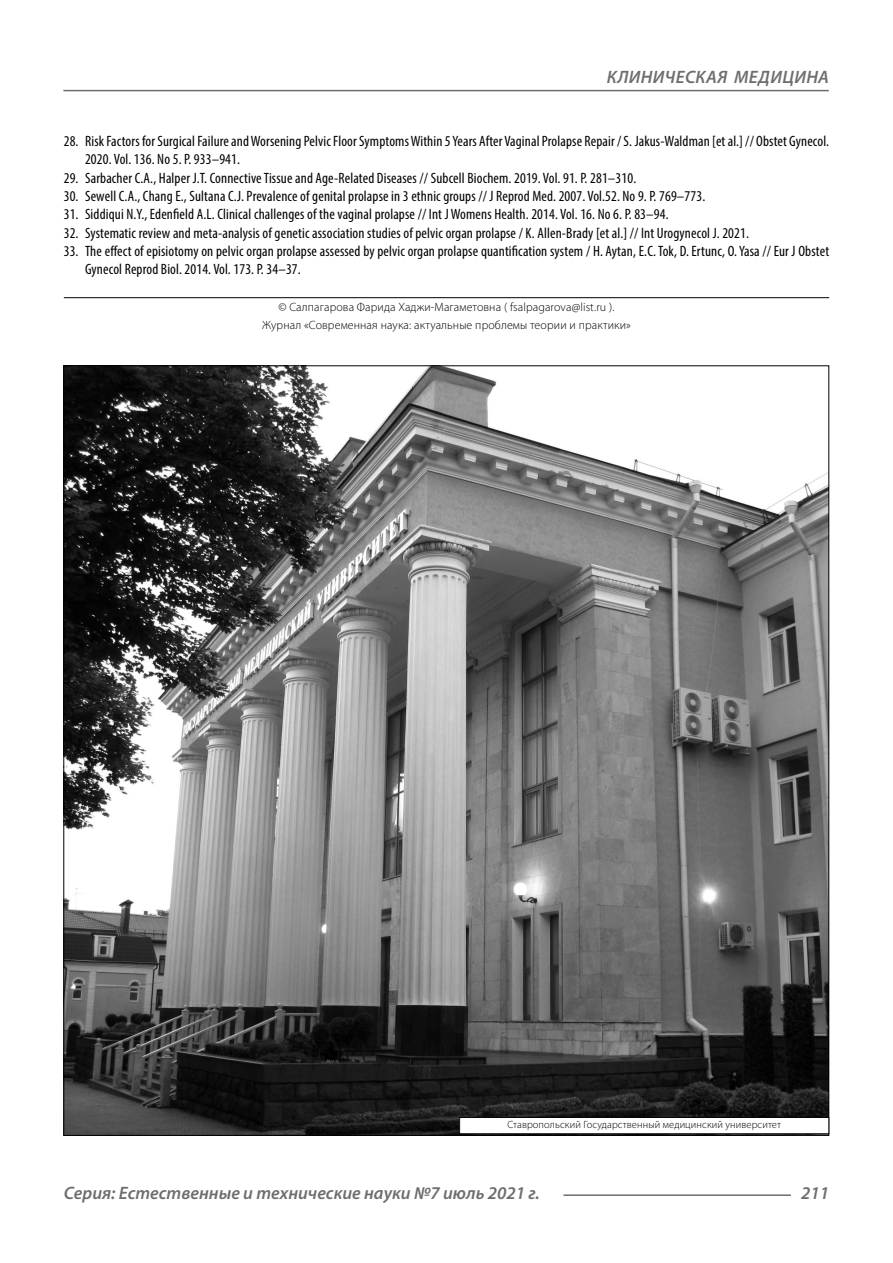
<style>
.page{position:relative;width:893px;height:1263px;background:#fff}
.page>*{position:absolute;margin:0;border:0;box-sizing:border-box;transform-origin:0 0}
.t1{font:italic 600 18px "Myriad Pro";color:#6e6e6e}
.t2{font:condensed 15px/18.3px "Myriad Pro";letter-spacing:.01em;color:#000}
.Copy{font:300 12px/18.3px "Myriad Pro";letter-spacing:.01em;color:#000;text-align:center}
.Author-doc{font:300 10.5px "Myriad Pro";letter-spacing:.01em;color:#000}
</style>
<div class="page">
<hr style="left:64px;top:297px;width:765px;height:1px;background:#000">
<img style="left:65px;top:367px;width:762px;height:767px">
<div style="left:460px;top:1117px;width:369px;height:17px;background:#fff"></div>
<div style="left:459px;top:1117px;width:370px;height:17px;border:1px solid #000"></div>
<hr style="left:563px;top:1194px;width:228px;height:2px;background:#6e6e6e">
<hr style="left:63px;top:90px;width:766px;height:1px;background:#6e6e6e">
<p class="t1" style="left:607px;top:66px;width:23px">Клиническая</p>
<p class="t1" style="left:734px;top:66px;width:13px">меди</p>
<p class="t1" style="left:782px;top:66px;width:25px">цина</p>
<p class="t2" style="left:85px;top:132px;width:746px;text-indent:-21px">28. Risk Factors for Surgical Failure and Worsening Pelvic Floor Symptoms Within 5 Years After Vaginal Prolapse Repair / S. Jakus-Waldman [et al.] // Obstet Gynecol.<br>2020. Vol. 136. No 5. P. 933–941.</p>
<p class="t2" style="left:64px;top:168px;width:574px">29. Sarbacher C.A., Halper J.T. Connective Tissue and Age-Related Diseases // Subcell Biochem. 2019. Vol. 91. P. 281–310.</p>
<p class="t2" style="left:64px;top:187px;width:643px">30. Sewell C.A., Chang E., Sultana C.J. Prevalence of genital prolapse in 3 ethnic groups // J Reprod Med. 2007. Vol.52. No 9. P. 769–773.</p>
<p class="t2" style="left:64px;top:205px;width:606px">31. Siddiqui N.Y., Edenfield A.L. Clinical challenges of the vaginal prolapse // Int J Womens Health. 2014. Vol. 16. No 6. P. 83–94.</p>
<p class="t2" style="left:64px;top:223px;width:687px">32. Systematic review and meta-analysis of genetic association studies of pelvic organ prolapse / K. Allen-Brady [et al.] // Int Urogynecol J. 2021.</p>
<p class="t2" style="left:85px;top:242px;width:746px;text-indent:-21px">33. The effect of episiotomy on pelvic organ prolapse assessed by pelvic organ prolapse quantification system / H. Aytan, E.C.Tok, D. Ertunc, O.Yasa // Eur J Obstet<br>Gynecol Reprod Biol. 2014. Vol. 173. P. 34–37.</p>
<p class="Copy" style="left:262px;top:298px;width:370px">© Салпагарова Фарида Хаджи-Магаметовна ( fsalpagarova@list.ru ).<br>Журнал «Современная наука: актуальные проблемы теории и практики»</p>
<p class="Author-doc" style="left:507px;top:1118px;width:275px">Ставропольский Государственный медицинский университет</p>
<p class="t1" style="left:64px;top:1182px;width:478px">Серия: Естественные и технические науки №7 июль 2021 г.</p>
<p class="t1" style="left:801px;top:1182px;width:30px">211</p>
</div>
